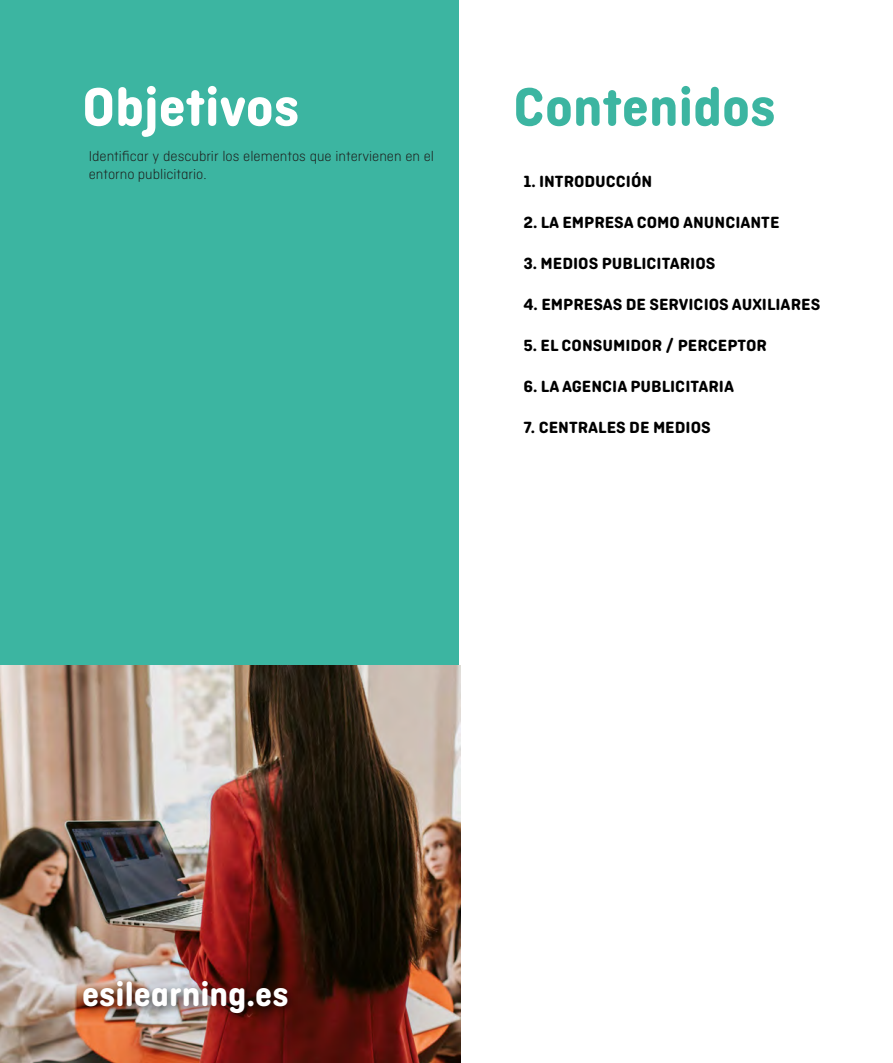
<style>
.page{position:relative;width:893px;height:1063px;background:#fff}
.page>*{position:absolute;margin:0;border:0;box-sizing:border-box;transform-origin:0 0}
.t1{font:700 57px "Ciutadella Rounded";color:#3cb5a1}
.t2{font:700 57px "Ciutadella Rounded";color:#fff}
.t3{font:700 36px "Ciutadella Rounded";color:#fff}
.t4{font:700 17.1px "Ciutadella Rounded";color:#000;scale:1.05 1}
.t5{font:300 15px/18px "Ciutadella Rounded";color:#1d1d1b}
</style>
<div class="page">
<div style="left:0;top:0;width:458px;height:682px;background:#3cb5a1"></div>
<img style="left:0;top:666px;width:460px;height:397px">
<img style="left:79px;top:977px;width:219px;height:47px">
<h1 class="t2" style="left:82px;top:74px;width:219px">Objetivos</h1>
<h1 class="t1" style="left:513px;top:74px;width:264px">Contenidos</h1>
<p class="t5" style="left:89px;top:147px;width:347px">Identificar y descubrir los elementos que intervienen en el entorno publicitario.</p>
<p class="t4" style="left:523px;top:172px;width:124px">1. INTRODUCCIÓN</p>
<p class="t4" style="left:523px;top:213px;width:245px">2. LA EMPRESA COMO ANUNCIANTE</p>
<p class="t4" style="left:523px;top:254px;width:184px">3. MEDIOS PUBLICITARIOS</p>
<p class="t4" style="left:523px;top:295px;width:284px">4. EMPRESAS DE SERVICIOS AUXILIARES</p>
<p class="t4" style="left:523px;top:336px;width:234px">5. EL CONSUMIDOR / PERCEPTOR</p>
<p class="t4" style="left:523px;top:377px;width:202px">6. LA AGENCIA PUBLICITARIA</p>
<p class="t4" style="left:523px;top:418px;width:180px">7. CENTRALES DE MEDIOS</p>
<h2 class="t3" style="left:82px;top:973px;width:208px">esilearning.es</h2>
</div>
